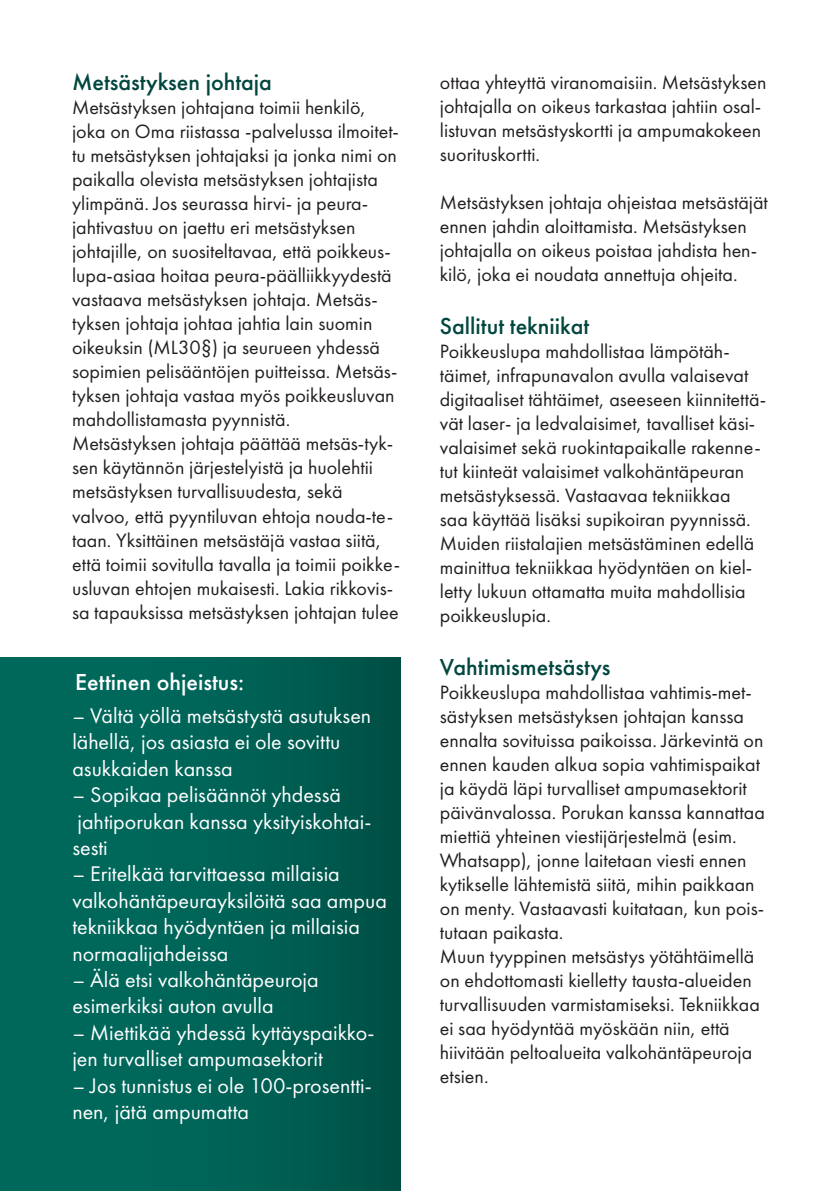
<style>
.page{position:relative;width:840px;height:1191px;background:#fff}
.page>*{position:absolute;margin:0;border:0;box-sizing:border-box;transform-origin:0 0}
.t1{font:500 24px "Futura PT";color:#00463f}
.t2{font:500 24px "Futura PT";color:#fff}
.t3{font:22px/26.4px "Futura PT";color:#fff}
.t4{font:20px/24px "Futura PT";color:#231f20}
</style>
<div class="page">
<div style="left:0;top:658px;width:400px;height:533px;background:linear-gradient(to right,#006d60,#00554a)"></div>
<p class="t1" style="left:72px;top:68px;width:201px">Metsästyksen johtaja</p>
<p class="t4" style="left:72px;top:96px;width:328px">Metsästyksen johtajana toimii henkilö, joka on Oma riistassa -palvelussa ilmoitet&shy;tu metsästyksen johtajaksi ja jonka nimi on paikalla olevista metsästyksen johtajista ylimpänä. Jos seurassa hirvi- ja peura&shy;jahtivastuu on jaettu eri metsästyksen johtajille, on suositeltavaa, että poikkeus&shy;lupa-asiaa hoitaa peura-päälliikkyydestä vastaava metsästyksen johtaja. Metsäs&shy;tyksen johtaja johtaa jahtia lain suomin oikeuksin (ML30§) ja seurueen yhdessä sopimien pelisääntöjen puitteissa. Metsäs&shy;tyksen johtaja vastaa myös poikkeusluvan mahdollistamasta pyynnistä.</p>
<p class="t4" style="left:72px;top:432px;width:329px">Metsästyksen johtaja päättää metsäs-tyk&shy;sen käytännön järjestelyistä ja huolehtii metsästyksen turvallisuudesta, sekä valvoo, että pyyntiluvan ehtoja nouda-te&shy;taan. Yksittäinen metsästäjä vastaa siitä, että toimii sovitulla tavalla ja toimii poikke&shy;usluvan ehtojen mukaisesti. Lakia rikkovis&shy;sa tapauksissa metsästyksen johtajan tulee</p>
<p class="t2" style="left:75px;top:668px;width:170px">Eettinen ohjeistus:</p>
<p class="t3" style="left:72px;top:702px;width:300px">– Vältä yöllä metsästystä asutuksen lähellä, jos asiasta ei ole sovittu asukkaiden kanssa</p>
<p class="t3" style="left:72px;top:781px;width:300px">– Sopikaa pelisäännöt yhdessä jahtiporukan kanssa yksityiskohtai&shy;sesti</p>
<p class="t3" style="left:72px;top:860px;width:316px">– Eritelkää tarvittaessa millaisia valkohäntäpeurayksilöitä saa ampua tekniikkaa hyödyntäen ja millaisia normaalijahdeissa</p>
<p class="t3" style="left:72px;top:966px;width:248px">– Älä etsi valkohäntäpeuroja esimerkiksi auton avulla</p>
<p class="t3" style="left:72px;top:1019px;width:303px">– Miettikää yhdessä kyttäyspaikko&shy;jen turvalliset ampumasektorit</p>
<p class="t3" style="left:72px;top:1072px;width:301px">– Jos tunnistus ei ole 100-prosentti&shy;nen, jätä ampumatta</p>
<p class="t4" style="left:439px;top:70px;width:328px">ottaa yhteyttä viranomaisiin. Metsästyksen johtajalla on oikeus tarkastaa jahtiin osal&shy;listuvan metsästyskortti ja ampumakokeen suorituskortti.</p>
<p class="t4" style="left:439px;top:190px;width:329px">Metsästyksen johtaja ohjeistaa metsästäjät ennen jahdin aloittamista. Metsästyksen johtajalla on oikeus poistaa jahdista hen&shy;kilö, joka ei noudata annettuja ohjeita.</p>
<p class="t1" style="left:439px;top:311px;width:151px">Sallitut tekniikat</p>
<p class="t4" style="left:439px;top:339px;width:327px">Poikkeuslupa mahdollistaa lämpötäh&shy;täimet, infrapunavalon avulla valaisevat digitaaliset tähtäimet, aseeseen kiinnitettä&shy;vät laser- ja ledvalaisimet, tavalliset käsi&shy;valaisimet sekä ruokintapaikalle rakenne&shy;tut kiinteät valaisimet valkohäntäpeuran metsästyksessä. Vastaavaa tekniikkaa<br>saa käyttää lisäksi supikoiran pyynnissä.<br>Muiden riistalajien metsästäminen edellä mainittua tekniikkaa hyödyntäen on kiel&shy;letty lukuun ottamatta muita mahdollisia poikkeuslupia.</p>
<p class="t1" style="left:439px;top:652px;width:172px">Vahtimismetsästys</p>
<p class="t4" style="left:439px;top:680px;width:326px">Poikkeuslupa mahdollistaa vahtimis-met&shy;sästyksen metsästyksen johtajan kanssa ennalta sovituissa paikoissa. Järkevintä on ennen kauden alkua sopia vahtimispaikat ja käydä läpi turvalliset ampumasektorit päivänvalossa. Porukan kanssa kannattaa miettiä yhteinen viestijärjestelmä (esim.<br>Whatsapp), jonne laitetaan viesti ennen kytikselle lähtemistä siitä, mihin paikkaan on menty. Vastaavasti kuitataan, kun pois&shy;tutaan paikasta.</p>
<p class="t4" style="left:439px;top:944px;width:321px">Muun tyyppinen metsästys yötähtäimellä on ehdottomasti kielletty tausta-alueiden turvallisuuden varmistamiseksi. Tekniikkaa ei saa hyödyntää myöskään niin, että hiivitään peltoalueita valkohäntäpeuroja etsien.</p>
</div>
